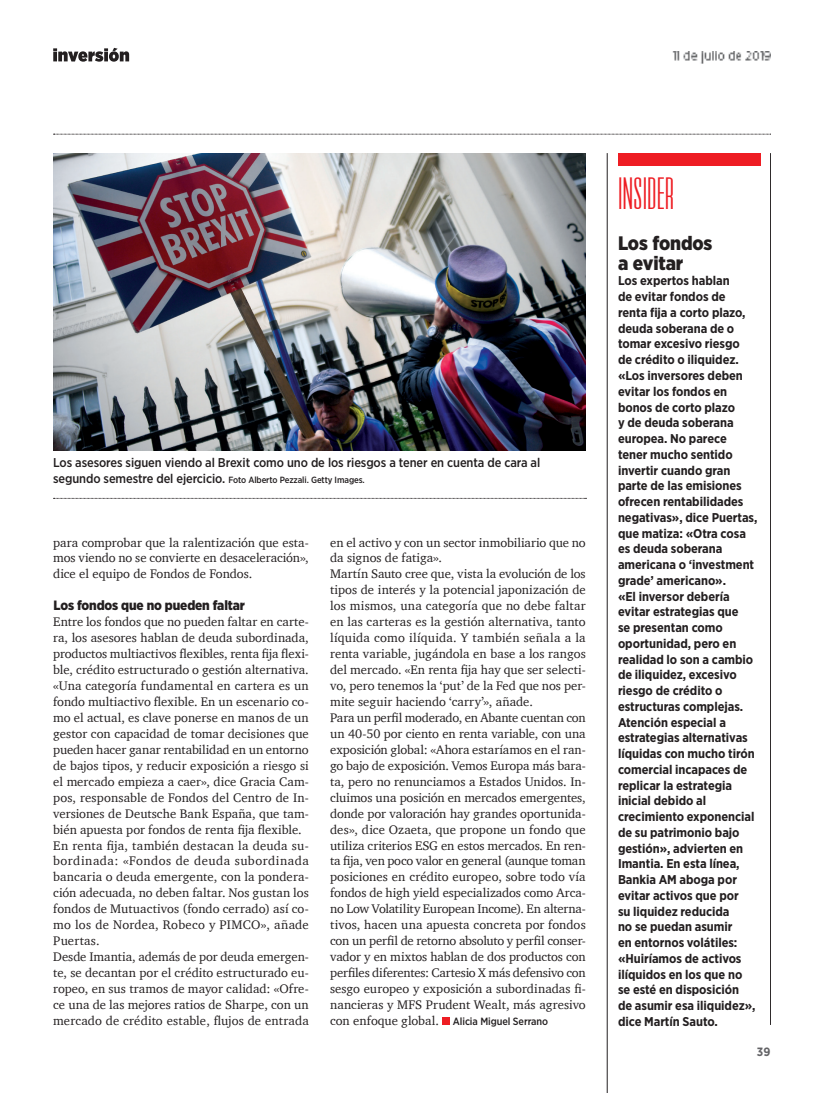
<style>
.page{position:relative;width:830px;height:1093px;background:#fff}
.page>*{position:absolute;margin:0;border:0;box-sizing:border-box;transform-origin:0 0}
.t1{font:extra-condensed 45px "Varial";color:#ee1d23}
.t2{font:900 19.5px/19.5px "Gotham Narrow";letter-spacing:-.005em;color:#231f20}
.t3{font:900 13.5px "Gotham Narrow";letter-spacing:-.01em;color:#231f20}
.t4{font:12.75px/15.9px "Charter";color:#231f20}
.t5{font:700 12.75px/15.8px "Gotham Narrow";letter-spacing:-.005em;color:#231f20}
.t6{font:500 12.75px "Gotham Narrow";letter-spacing:-.01em;color:#231f20}
.t7{font:700 12px "Gotham Narrow";color:#636366}
.t8{font:500 10.5px "Gotham Narrow";letter-spacing:-.01em;color:#231f20}
.t9{font:500 9px "Gotham Narrow";letter-spacing:-.01em;color:#231f20}
.s1{font-size:12.75px}
.s2{font-family:"Charter";font-weight:400;font-size:12.75px}
</style>
<div class="page">
<svg style="left:53px;top:48px;width:76px;height:14px"></svg>
<svg style="left:53px;top:134px;width:717px;height:1px"></svg>
<img style="left:672px;top:52px;width:98px;height:12px">
<hr style="left:770px;top:153px;width:1px;height:872px;background:#231f20">
<hr style="left:606px;top:153px;width:1px;height:940px;background:#231f20">
<div style="left:617px;top:153px;width:142px;height:13px;background:#ee1d23"></div>
<div style="left:442px;top:1017px;width:7px;height:8px;background:#ee1d23"></div>
<svg style="left:53px;top:498px;width:533px;height:1px"></svg>
<img style="left:53px;top:153px;width:532px;height:298px">
<p class="t6" style="left:53px;top:454px;width:488px">Los asesores siguen viendo al Brexit como uno de los riesgos a tener en cuenta de cara al</p>
<p class="t9" style="left:53px;top:474px;width:313px"><span class="s1">segundo semestre del ejercicio.</span> Foto Alberto Pezzali. Getty Images.</p>
<p class="t4" style="left:53px;top:534px;width:257px;text-align:justify">para comprobar que la ralentización que esta&shy;mos viendo no se convierte en desaceleración», dice el equipo de Fondos de Fondos.</p>
<p class="t3" style="left:54px;top:596px;width:193px">Los fondos que no pueden faltar</p>
<p class="t4" style="left:53px;top:613px;width:257px">Entre los fondos que no pueden faltar en carte&shy;ra, los asesores hablan de deuda subordinada, productos multiactivos flexibles, renta fija flexi&shy;ble, crédito estructurado o gestión alternativa. «Una categoría fundamental en cartera es un fondo multiactivo flexible. En un escenario co&shy;mo el actual, es clave ponerse en manos de un gestor con capacidad de tomar decisiones que pueden hacer ganar rentabilidad en un entorno de bajos tipos, y reducir exposición a riesgo si el mercado empieza a caer», dice Gracia Cam&shy;pos, responsable de Fondos del Centro de In&shy;versiones de Deutsche Bank España, que tam&shy;bién apuesta por fondos de renta fija flexible.<br>En renta fija, también destacan la deuda su&shy;bordinada: «Fondos de deuda subordinada bancaria o deuda emergente, con la pondera&shy;ción adecuada, no deben faltar. Nos gustan los fondos de Mutuactivos (fondo cerrado) así co&shy;mo los de Nordea, Robeco y PIMCO», añade Puertas.<br>Desde Imantia, además de por deuda emergen&shy;te, se decantan por el crédito estructurado eu&shy;ropeo, en sus tramos de mayor calidad: «Ofre&shy;ce una de las mejores ratios de Sharpe, con un mercado de crédito estable, flujos de entrada</p>
<p class="t4" style="left:330px;top:534px;width:257px">en el activo y con un sector inmobiliario que no da signos de fatiga».<br>Martín Sauto cree que, vista la evolución de los tipos de interés y la potencial japonización de los mismos, una categoría que no debe faltar en las carteras es la gestión alternativa, tanto líquida como ilíquida. Y también señala a la renta variable, jugándola en base a los rangos del mercado. «En renta fija hay que ser selecti&shy;vo, pero tenemos la ‘put’ de la Fed que nos per&shy;mite seguir haciendo ‘carry’», añade.<br>Para un perfil moderado, en Abante cuentan con un 40-50 por ciento en renta variable, con una exposición global: «Ahora estaríamos en el ran&shy;go bajo de exposición. Vemos Europa más bara&shy;ta, pero no renunciamos a Estados Unidos. In&shy;cluimos una posición en mercados emergentes, donde por valoración hay grandes oportunida&shy;des», dice Ozaeta, que propone un fondo que utiliza criterios ESG en estos mercados. En ren&shy;ta fija, ven poco valor en general (aunque toman posiciones en crédito europeo, sobre todo vía fondos de high yield especializados como Arca&shy;no Low Volatility European Income). En alterna&shy;tivos, hacen una apuesta concreta por fondos con un perfil de retorno absoluto y perfil conser&shy;vador y en mixtos hablan de dos productos con perfiles diferentes: Cartesio X más defensivo con sesgo europeo y exposición a subordinadas fi&shy;nancieras y MFS Prudent Wealt, más agresivo</p>
<p class="t8" style="left:330px;top:1014px;width:219px"><span class="s2">con enfoque global.</span> Alicia Miguel Serrano</p>
<h1 class="t1" style="left:617px;top:177px;width:58px">INSIDER</h1>
<h2 class="t2" style="left:617px;top:233px;width:96px">Los fondos a evitar</h2>
<p class="t5" style="left:617px;top:273px;width:141px">Los expertos hablan<br>de evitar fondos de renta fija a corto plazo, deuda soberana de o tomar excesivo riesgo<br>de crédito o iliquidez. «Los inversores deben evitar los fondos en bonos de corto plazo<br>y de deuda soberana europea. No parece tener mucho sentido invertir cuando gran parte de las emisiones ofrecen rentabilidades negativas», dice Puertas, que matiza: «Otra cosa es deuda soberana americana o ‘investment grade’ americano».<br>«El inversor debería evitar estrategias que<br>se presentan como oportunidad, pero en realidad lo son a cambio de iliquidez, excesivo riesgo de crédito o estructuras complejas.<br>Atención especial a estrategias alternativas líquidas con mucho tirón comercial incapaces de replicar la estrategia inicial debido al crecimiento exponencial de su patrimonio bajo gestión», advierten en<br>Imantia. En esta línea,<br>Bankia AM aboga por evitar activos que por<br>su liquidez reducida<br>no se puedan asumir<br>en entornos volátiles: «Huiríamos de activos ilíquidos en los que no se esté en disposición<br>de asumir esa iliquidez», dice Martín Sauto.</p>
<p class="t7" style="left:756px;top:1044px;width:15px">39</p>
</div>
